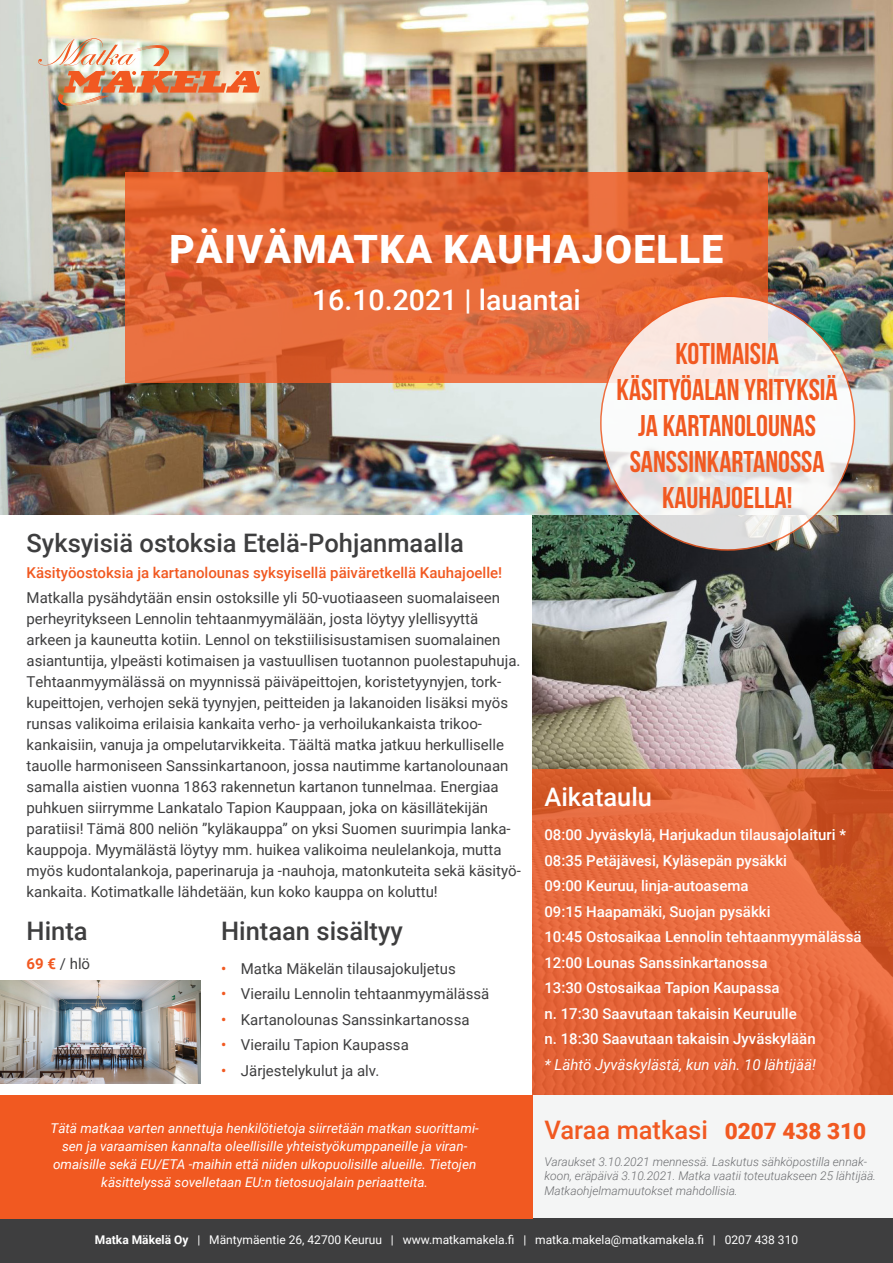
<style>
.page{position:relative;width:893px;height:1263px;background:#fff}
.page>*{position:absolute;margin:0;border:0;box-sizing:border-box;transform-origin:0 0}
.t1{font:900 39px "Roboto";letter-spacing:.035em;color:#fff}
.Leipäteksti_pitkä__e{font:30px/36px "Bebas Neue";color:#f15921;text-align:center}
.t2{font:500 28.5px "Roboto";color:#fff}
.t3{font:500 25.5px "Roboto";color:#3e3e3f}
.Leipäteksti{font:500 25.5px "Roboto";color:#f15921}
.t4{font:500 25.5px "Roboto";color:#fff}
.Leipäteksti-2{font:15px/21px "Roboto";color:#3e3e3f}
.Leipäteksti-3{font:500 15px/25.5px "Roboto";color:#fff}
.Leipäteksti-4{font:500 15px "Roboto";color:#f15921}
.Leipäteksti_pitkä__e-2{font:italic 13.5px/18px "Roboto";color:#fff;text-align:center}
.Leipäteksti-5{font:italic 300 12px/14.4px "Roboto";color:#6c6d70}
.t5{font:12px "Roboto";color:#fff}
.s1{font-weight:700;color:#f15921}
.s2{font-weight:500;color:#f15921}
.s3{font-weight:400;font-style:italic}
.s4{font-weight:900;font-size:22.5px}
.s5{font-weight:700}
</style>
<div class="page">
<div style="left:0;top:1218px;width:893px;height:45px;background:#3e3e3f"></div>
<img style="left:533px;top:514px;width:360px;height:256px">
<img style="left:0;top:0;width:893px;height:514px">
<div style="left:533px;top:1095px;width:360px;height:123px;background:#f4f5f5"></div>
<img style="left:38px;top:38px;width:222px;height:68px">
<div style="left:0;top:1095px;width:533px;height:123px;background:#f15921"></div>
<svg style="left:125px;top:172px;width:642px;height:211px;background:#e16432"></svg>
<svg style="left:601px;top:296px;width:253px;height:254px"></svg>
<svg style="left:533px;top:770px;width:360px;height:325px;background:#e26437"></svg>
<img style="left:0;top:981px;width:201px;height:102px">
<h1 class="t1" style="left:169px;top:222px;width:555px">PÄIVÄMATKA KAUHAJOELLE</h1>
<h1 class="t2" style="left:312px;top:280px;width:270px">16.10.2021 | lauantai</h1>
<p class="Leipäteksti_pitkä__e" style="left:617px;top:335px;width:223px">KOTIMAISIA<br>KÄSITYÖALAN YRITYKSIÄ<br>JA KARTANOLOUNAS<br>SANSSINKARTANOSSA<br>KAUHAJOELLA!</p>
<h2 class="t3" style="left:27px;top:525px;width:439px">Syksyisiä ostoksia Etelä-Pohjanmaalla</h2>
<p class="Leipäteksti-4" style="left:27px;top:562px;width:477px">Käsityöostoksia ja kartanolounas syksyisellä päiväretkellä Kauhajoelle!</p>
<p class="Leipäteksti-2" style="left:27px;top:587px;width:496px">Matkalla pysähdytään ensin ostoksille yli 50-vuotiaaseen suomalaiseen perheyritykseen Lennolin tehtaanmyymälään, josta löytyy ylellisyyttä arkeen ja kauneutta kotiin. Lennol on tekstiilisisustamisen suomalainen asiantuntija, ylpeästi kotimaisen ja vastuullisen tuotannon puolestapuhuja.<br>Tehtaanmyymälässä on myynnissä päiväpeittojen, koristetyynyjen, tork&shy;kupeittojen, verhojen sekä tyynyjen, peitteiden ja lakanoiden lisäksi myös runsas valikoima erilaisia kankaita verho- ja verhoilukankaista trikoo&shy;kankaisiin, vanuja ja ompelutarvikkeita. Täältä matka jatkuu herkulliselle tauolle harmoniseen Sanssinkartanoon, jossa nautimme kartanolounaan samalla aistien vuonna 1863 rakennetun kartanon tunnelmaa. Energiaa puhkuen siirrymme Lankatalo Tapion Kauppaan, joka on käsillätekijän paratiisi! Tämä 800 neliön ”kyläkauppa” on yksi Suomen suurimpia lanka&shy;kauppoja. Myymälästä löytyy mm. huikea valikoima neulelankoja, mutta myös kudontalankoja, paperinaruja ja -nauhoja, matonkuteita sekä käsityö&shy;kankaita. Kotimatkalle lähdetään, kun koko kauppa on koluttu!</p>
<h2 class="t3" style="left:27px;top:913px;width:63px">Hinta</h2>
<p class="Leipäteksti-2" style="left:27px;top:953px;width:65px"><span class="s1">69 €</span> / hlö</p>
<h2 class="t3" style="left:221px;top:913px;width:183px">Hintaan sisältyy</h2>
<p class="Leipäteksti-2" style="left:221px;top:957px;width:236px"><span class="s2">•</span> Matka Mäkelän tilausajokuljetus</p>
<p class="Leipäteksti-2" style="left:221px;top:983px;width:270px"><span class="s2">•</span> Vierailu Lennolin tehtaanmyymälässä</p>
<p class="Leipäteksti-2" style="left:221px;top:1008px;width:250px"><span class="s2">•</span> Kartanolounas Sanssinkartanossa</p>
<p class="Leipäteksti-2" style="left:221px;top:1034px;width:189px"><span class="s2">•</span> Vierailu Tapion Kaupassa</p>
<p class="Leipäteksti-2" style="left:221px;top:1059px;width:160px"><span class="s2">•</span> Järjestelykulut ja alv.</p>
<p class="Leipäteksti_pitkä__e-2" style="left:51px;top:1119px;width:430px">Tätä matkaa varten annettuja henkilötietoja siirretään matkan suorittami&shy;sen ja varaamisen kannalta oleellisille yhteistyökumppaneille ja viran&shy;omaisille sekä EU/ETA -maihin että niiden ulkopuolisille alueille. Tietojen käsittelyssä sovelletaan EU:n tietosuojalain periaatteita.</p>
<h2 class="t4" style="left:544px;top:779px;width:109px">Aikataulu</h2>
<p class="Leipäteksti-3" style="left:544px;top:821px;width:319px">08:00 Jyväskylä, Harjukadun tilausajolaituri * 08:35 Petäjävesi, Kyläsepän pysäkki<br>09:00 Keuruu, linja-autoasema<br>09:15 Haapamäki, Suojan pysäkki<br>10:45 Ostosaikaa Lennolin tehtaanmyymälässä 12:00 Lounas Sanssinkartanossa<br>13:30 Ostosaikaa Tapion Kaupassa<br>n. 17:30 Saavutaan takaisin Keuruulle<br>n. 18:30 Saavutaan takaisin Jyväskylään<br><span class="s3">* Lähtö Jyväskylästä, kun väh. 10 lähtijää!</span></p>
<p class="Leipäteksti" style="left:544px;top:1112px;width:323px">Varaa matkasi <span class="s4">0207 438 310</span></p>
<p class="Leipäteksti-5" style="left:544px;top:1154px;width:333px">Varaukset 3.10.2021 mennessä. Laskutus sähköpostilla ennak&shy;koon, eräpäivä 3.10.2021. Matka vaatii toteutuakseen 25 lähtijää.<br>Matkaohjelmamuutokset mahdollisia.</p>
<p class="t5" style="left:95px;top:1231px;width:705px"><span class="s5">Matka Mäkelä Oy</span> | Mäntymäentie 26, 42700 Keuruu | www.matkamakela.fi | matka.makela@matkamakela.fi | 0207 438 310</p>
</div>
